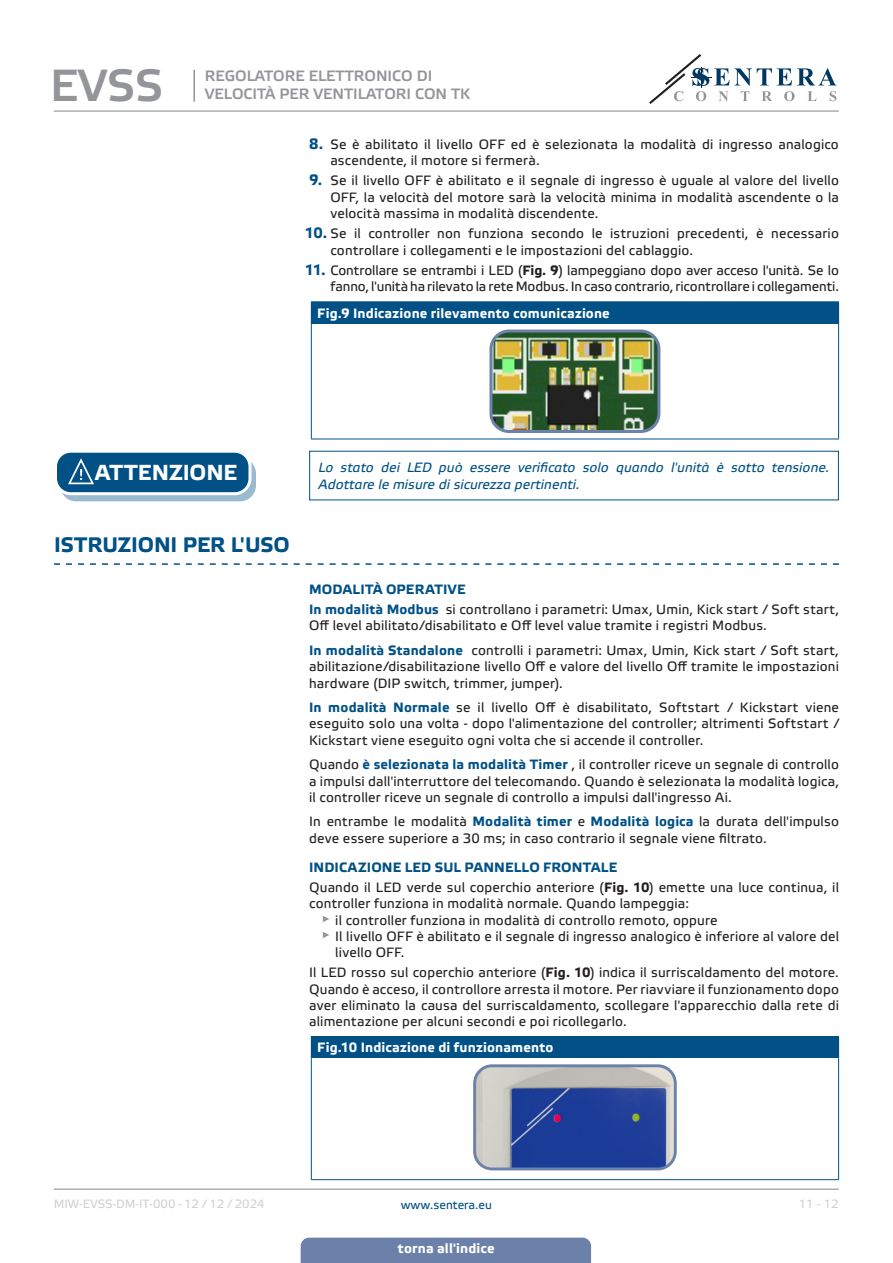
<style>
.page{position:relative;width:893px;height:1263px;background:#fff}
.page>*{position:absolute;margin:0;border:0;box-sizing:border-box;transform-origin:0 0}
.t1{font:45px "Etelka Medium Pro";color:#939598}
.t2{font:700 21.75px "Etelka Text Pro";color:#fff}
.t3{font:700 21px "Etelka Text Pro";letter-spacing:-.005em;color:#015186}
.t4{font:15px/18px "Etelka Medium Pro";color:#939598}
.body{font:13.5px/16.2px "Etelka Text Pro";letter-spacing:.015em;color:#231f20}
.body-2{font:13.5px/16.2px "Etelka Text Pro";letter-spacing:-.005em;color:#231f20;text-align:right}
.attention{font:italic 13.5px/16.2px "Etelka Text Pro";letter-spacing:.01em;color:#015186}
.table_text{font:700 13.5px "Etelka Text Pro";letter-spacing:.01em;color:#fff}
.body-3{font:700 13.5px "Etelka Text Pro";letter-spacing:.01em;color:#015186}
.t5{font:12px "Etelka Text Pro";color:#d1d2d4}
.t6{font:12px "Etelka Text Pro";color:#015186}
.s1{font-weight:700;font-size:15px;color:#015186}
.s2{font-weight:700}
.s3{font-weight:700;color:#015186}
</style>
<div class="page">
<hr style="left:54px;top:111px;width:785px;height:1px;background:#939598">
<hr style="left:54px;top:1188px;width:785px;height:2px;background:#939598">
<svg style="left:649px;top:54px;width:187px;height:50px"></svg>
<div style="left:301px;top:1237px;width:290px;height:26px;background:#6c81aa"></div>
<hr style="left:193px;top:70px;width:2px;height:32px;background:#939598">
<svg style="left:54px;top:563px;width:785px;height:2px"></svg>
<div style="left:311px;top:302px;width:528px;height:22px;background:#015186"></div>
<hr style="left:311px;top:301px;width:528px;height:1px;background:#015186">
<hr style="left:311px;top:324px;width:1px;height:115px;background:#015186">
<hr style="left:838px;top:324px;width:1px;height:115px;background:#015186">
<hr style="left:311px;top:439px;width:528px;height:1px;background:#015186">
<img style="left:493px;top:331px;width:166px;height:98px">
<div style="left:489px;top:330px;width:171px;height:103px;border:3px solid #6c81aa;border-radius:18px"></div>
<svg style="left:61px;top:458px;width:194px;height:43px"></svg>
<div style="left:60px;top:458px;width:196px;height:43px;border:1px solid #015186;border-radius:15px"></div>
<div style="left:56px;top:451px;width:194px;height:43px;background:#015186;border-radius:15px"></div>
<div style="left:54px;top:450px;width:197px;height:45px;border:3px solid #fff;border-radius:15px"></div>
<svg style="left:67px;top:458px;width:38px;height:36px"></svg>
<div style="left:311px;top:1036px;width:528px;height:22px;background:#015186"></div>
<hr style="left:311px;top:1058px;width:1px;height:121px;background:#015186">
<hr style="left:838px;top:1058px;width:1px;height:121px;background:#015186">
<hr style="left:311px;top:1179px;width:528px;height:1px;background:#015186">
<img style="left:477px;top:1068px;width:196px;height:98px">
<div style="left:473px;top:1064px;width:204px;height:106px;border:3px solid #6c81aa;border-radius:17px"></div>
<h1 class="t1" style="left:50px;top:61px;width:115px">EVSS</h1>
<p class="t4" style="left:205px;top:67px;width:267px">REGOLATORE ELETTRONICO DI<br>VELOCITÀ PER VENTILATORI CON TK</p>
<p class="body" style="left:330px;top:137px;width:510px;text-indent:-21px"><span class="s1">8.</span> Se è abilitato il livello OFF ed è selezionata la modalità di ingresso analogico ascendente, il motore si fermerà.</p>
<p class="body" style="left:330px;top:174px;width:510px;text-align:justify;text-indent:-21px"><span class="s1">9.</span> Se il livello OFF è abilitato e il segnale di ingresso è uguale al valore del livello OFF, la velocità del motore sarà la velocità minima in modalità ascendente o la velocità massima in modalità discendente.</p>
<p class="body" style="left:330px;top:226px;width:510px;text-indent:-26px"><span class="s1">10.</span> Se il controller non funziona secondo le istruzioni precedenti, è necessario controllare i collegamenti e le impostazioni del cablaggio.</p>
<p class="body-2" style="left:305px;top:263px;width:536px"><span class="s1">11.</span> Controllare se entrambi i LED (<span class="s2">Fig. 9</span>) lampeggiano dopo aver acceso l'unità. Se lo fanno, l'unità ha rilevato la rete Modbus. In caso contrario, ricontrollare i collegamenti.</p>
<p class="table_text" style="left:317px;top:305px;width:294px">Fig.9 Indicazione rilevamento comunicazione</p>
<p class="t2" style="left:95px;top:460px;width:143px">ATTENZIONE</p>
<p class="t3" style="left:54px;top:533px;width:237px">ISTRUZIONI PER L'USO</p>
<p class="attention" style="left:319px;top:460px;width:512px">Lo stato dei LED può essere verificato solo quando l'unità è sotto tensione.<br>Adottare le misure di sicurezza pertinenti.</p>
<p class="body-3" style="left:309px;top:582px;width:158px">MODALITÀ OPERATIVE</p>
<p class="body" style="left:309px;top:602px;width:531px"><span class="s3">In modalità Modbus</span> si controllano i parametri: Umax, Umin, Kick start / Soft start,<br>Off level abilitato/disabilitato e Off level value tramite i registri Modbus.</p>
<p class="body" style="left:309px;top:643px;width:531px;text-align:justify"><span class="s3">In modalità Standalone</span> controlli i parametri: Umax, Umin, Kick start / Soft start, abilitazione/disabilitazione livello Off e valore del livello Off tramite le impostazioni hardware (DIP switch, trimmer, jumper).</p>
<p class="body" style="left:309px;top:700px;width:531px;text-align:justify"><span class="s3">In modalità Normale</span> se il livello Off è disabilitato, Softstart / Kickstart viene eseguito solo una volta - dopo l'alimentazione del controller; altrimenti Softstart / Kickstart viene eseguito ogni volta che si accende il controller.</p>
<p class="body" style="left:309px;top:757px;width:531px;text-align:justify">Quando <span class="s3">è selezionata la modalità Timer</span> , il controller riceve un segnale di controllo a impulsi dall'interruttore del telecomando. Quando è selezionata la modalità logica, il controller riceve un segnale di controllo a impulsi dall'ingresso Ai.</p>
<p class="body" style="left:309px;top:814px;width:531px">In entrambe le modalità <span class="s3">Modalità timer</span> e <span class="s3">Modalità logica</span> la durata dell'impulso deve essere superiore a 30 ms; in caso contrario il segnale viene filtrato.</p>
<p class="body-3" style="left:309px;top:859px;width:309px">INDICAZIONE LED SUL PANNELLO FRONTALE</p>
<p class="body" style="left:309px;top:880px;width:531px">Quando il LED verde sul coperchio anteriore (<span class="s2">Fig. 10</span>) emette una luce continua, il controller funziona in modalità normale. Quando lampeggia:</p>
<p class="body" style="left:322px;top:912px;width:397px"><sup>►</sup> il controller funziona in modalità di controllo remoto, oppure</p>
<p class="body" style="left:335px;top:929px;width:505px;text-indent:-13px"><sup>►</sup> Il livello OFF è abilitato e il segnale di ingresso analogico è inferiore al valore del livello OFF.</p>
<p class="body" style="left:309px;top:965px;width:531px;text-align:justify">Il LED rosso sul coperchio anteriore (<span class="s2">Fig. 10</span>) indica il surriscaldamento del motore.<br>Quando è acceso, il controllore arresta il motore. Per riavviare il funzionamento dopo aver eliminato la causa del surriscaldamento, scollegare l'apparecchio dalla rete di alimentazione per alcuni secondi e poi ricollegarlo.</p>
<p class="table_text" style="left:317px;top:1040px;width:238px">Fig.10 Indicazione di funzionamento</p>
<p class="t5" style="left:54px;top:1197px;width:212px">MIW-EVSS-DM-IT-000 - 12 / 12 / 2024</p>
<p class="t6" style="left:401px;top:1198px;width:93px">www.sentera.eu</p>
<p class="t5" style="left:799px;top:1197px;width:42px">11 - 12</p>
<p class="table_text" style="left:398px;top:1240px;width:98px">torna all'indice</p>
</div>
